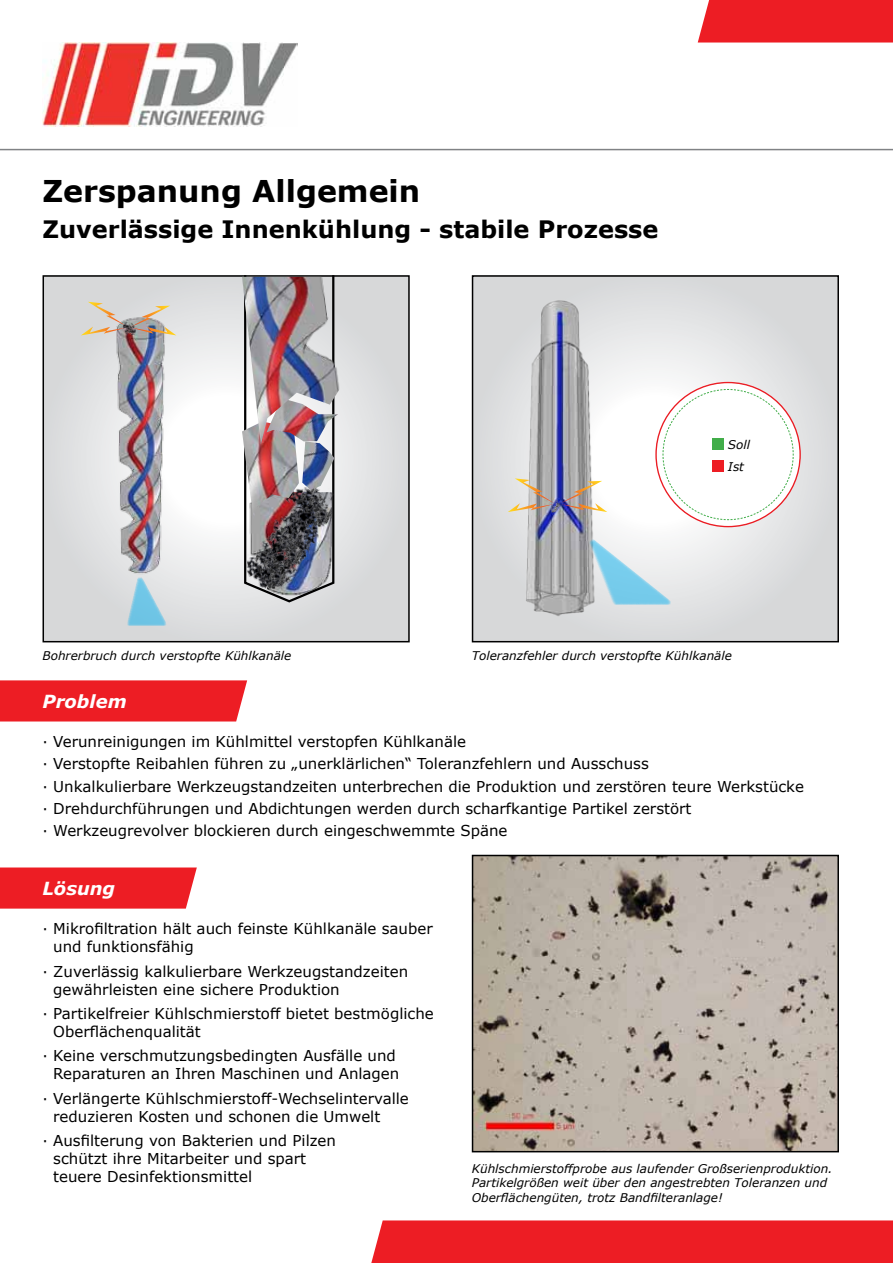
<style>
.page{position:relative;width:893px;height:1263px;background:#fff}
.page>*{position:absolute;margin:0;border:0;box-sizing:border-box;transform-origin:0 0}
.t1{font:700 30px "Verdana";color:#000}
.t2{font:700 24px "Verdana";color:#000}
.t3{font:italic 700 18px "Verdana";color:#fff}
.t4{font:15px/18px "Verdana";color:#000}
.t5{font:italic 12px/14.4px "Verdana";color:#000}
</style>
<div class="page">
<svg style="left:46px;top:278px;width:361px;height:361px"></svg>
<div style="left:43px;top:275px;width:367px;height:367px;border:2px solid #000"></div>
<svg style="left:475px;top:278px;width:361px;height:361px"></svg>
<div style="left:472px;top:275px;width:367px;height:367px;border:2px solid #000"></div>
<img style="left:94px;top:315px;width:91px;height:268px">
<img style="left:519px;top:291px;width:90px;height:332px">
<svg style="left:126px;top:575px;width:42px;height:51px;background:#aad3e3"></svg>
<img style="left:43px;top:43px;width:255px;height:83px">
<div style="left:371px;top:1220px;width:522px;height:43px;background:#ed1d24"></div>
<hr style="left:0;top:149px;width:893px;height:1px;background:#808285">
<div style="left:698px;top:0;width:195px;height:43px;background:#ed1d24"></div>
<div style="left:0;top:680px;width:247px;height:41px;background:#ed1d24"></div>
<svg style="left:0;top:867px;width:197px;height:42px;background:#ed282e"></svg>
<svg style="left:656px;top:382px;width:144px;height:145px"></svg>
<img style="left:245px;top:604px;width:87px;height:6px">
<svg style="left:243px;top:275px;width:93px;height:329px;background:#aaabac"></svg>
<div style="left:713px;top:438px;width:11px;height:11px;background:#41ad49"></div>
<div style="left:713px;top:460px;width:11px;height:11px;background:#ed1d24"></div>
<svg style="left:586px;top:535px;width:89px;height:70px"></svg>
<img style="left:243px;top:519px;width:85px;height:69px">
<img style="left:285px;top:591px;width:7px;height:3px">
<img style="left:248px;top:528px;width:71px;height:63px">
<img style="left:241px;top:552px;width:22px;height:42px">
<img style="left:251px;top:519px;width:74px;height:66px">
<img style="left:300px;top:532px;width:24px;height:40px">
<img style="left:299px;top:479px;width:3px;height:6px">
<img style="left:257px;top:519px;width:65px;height:51px">
<img style="left:259px;top:535px;width:6px;height:10px">
<img style="left:265px;top:519px;width:30px;height:17px">
<img style="left:261px;top:536px;width:36px;height:39px">
<img style="left:287px;top:572px;width:2px;height:12px">
<img style="left:286px;top:572px;width:1px;height:12px">
<img style="left:253px;top:547px;width:10px;height:45px">
<img style="left:263px;top:586px;width:22px;height:8px">
<img style="left:284px;top:572px;width:2px;height:15px">
<img style="left:267px;top:586px;width:17px;height:5px">
<img style="left:252px;top:548px;width:33px;height:38px">
<img style="left:253px;top:550px;width:3px;height:16px">
<img style="left:256px;top:565px;width:15px;height:9px">
<img style="left:254px;top:545px;width:14px;height:20px">
<img style="left:301px;top:530px;width:3px;height:33px">
<img style="left:301px;top:546px;width:2px;height:16px">
<img style="left:268px;top:525px;width:33px;height:46px">
<img style="left:278px;top:565px;width:22px;height:7px">
<img style="left:300px;top:549px;width:1px;height:16px">
<img style="left:283px;top:565px;width:17px;height:4px">
<img style="left:268px;top:526px;width:32px;height:39px">
<img style="left:269px;top:528px;width:2px;height:16px">
<img style="left:271px;top:543px;width:16px;height:9px">
<img style="left:270px;top:523px;width:18px;height:20px">
<img style="left:331px;top:490px;width:3px;height:32px">
<img style="left:331px;top:505px;width:2px;height:17px">
<img style="left:298px;top:485px;width:33px;height:45px">
<img style="left:308px;top:524px;width:23px;height:8px">
<img style="left:330px;top:509px;width:1px;height:16px">
<img style="left:313px;top:524px;width:17px;height:5px">
<img style="left:298px;top:486px;width:32px;height:38px">
<img style="left:299px;top:488px;width:3px;height:16px">
<img style="left:302px;top:503px;width:15px;height:9px">
<img style="left:300px;top:483px;width:18px;height:20px">
<img style="left:508px;top:478px;width:99px;height:35px">
<img style="left:81px;top:302px;width:95px;height:35px">
<img style="left:242px;top:445px;width:57px;height:74px">
<img style="left:302px;top:445px;width:32px;height:45px">
<img style="left:242px;top:277px;width:108px;height:168px">
<img style="left:475px;top:858px;width:361px;height:291px">
<div style="left:472px;top:855px;width:367px;height:297px;border:2px solid #000"></div>
<h1 class="t1" style="left:43px;top:169px;width:379px">Zerspanung Allgemein</h1>
<h2 class="t2" style="left:43px;top:212px;width:617px">Zuverlässige Innenkühlung - stabile Prozesse</h2>
<p class="t5" style="left:728px;top:434px;width:24px;line-height:21.8px">Soll<br>Ist</p>
<p class="t5" style="left:43px;top:648px;width:250px">Bohrerbruch durch verstopfte Kühlkanäle</p>
<p class="t5" style="left:472px;top:648px;width:262px">Toleranzfehler durch verstopfte Kühlkanäle</p>
<p class="t3" style="left:43px;top:688px;width:86px">Problem</p>
<p class="t4" style="left:43px;top:730px;width:763px;line-height:22.2px">· Verunreinigungen im Kühlmittel verstopfen Kühlkanäle<br>· Verstopfte Reibahlen führen zu „unerklärlichen“ Toleranzfehlern und Ausschuss<br>· Unkalkulierbare Werkzeugstandzeiten unterbrechen die Produktion und zerstören teure Werkstücke · Drehdurchführungen und Abdichtungen werden durch scharfkantige Partikel zerstört<br>· Werkzeugrevolver blockieren durch eingeschwemmte Späne</p>
<p class="t3" style="left:43px;top:876px;width:74px">Lösung</p>
<p class="t4" style="left:53px;top:920px;width:381px;text-indent:-11px">· Mikrofiltration hält auch feinste Kühlkanäle sauber und funktionsfähig</p>
<p class="t4" style="left:53px;top:962px;width:356px;text-indent:-11px">· Zuverlässig kalkulierbare Werkzeugstandzeiten gewährleisten eine sichere Produktion</p>
<p class="t4" style="left:53px;top:1004px;width:382px;text-indent:-11px">· Partikelfreier Kühlschmierstoff bietet bestmögliche<br>Oberflächenqualität</p>
<p class="t4" style="left:43px;top:1047px;width:358px;text-align:right">· Keine verschmutzungsbedingten Ausfälle und<br>Reparaturen an Ihren Maschinen und Anlagen</p>
<p class="t4" style="left:53px;top:1089px;width:357px;text-indent:-11px">· Verlängerte Kühlschmierstoff-Wechselintervalle reduzieren Kosten und schonen die Umwelt</p>
<p class="t4" style="left:53px;top:1131px;width:284px;text-indent:-11px">· Ausfilterung von Bakterien und Pilzen schützt ihre Mitarbeiter und spart teuere Desinfektionsmittel</p>
<p class="t5" style="left:472px;top:1161px;width:362px">Kühlschmierstoffprobe aus laufender Großserienproduktion.<br>Partikelgrößen weit über den angestrebten Toleranzen und<br>Oberflächengüten, trotz Bandfilteranlage!</p>
</div>
